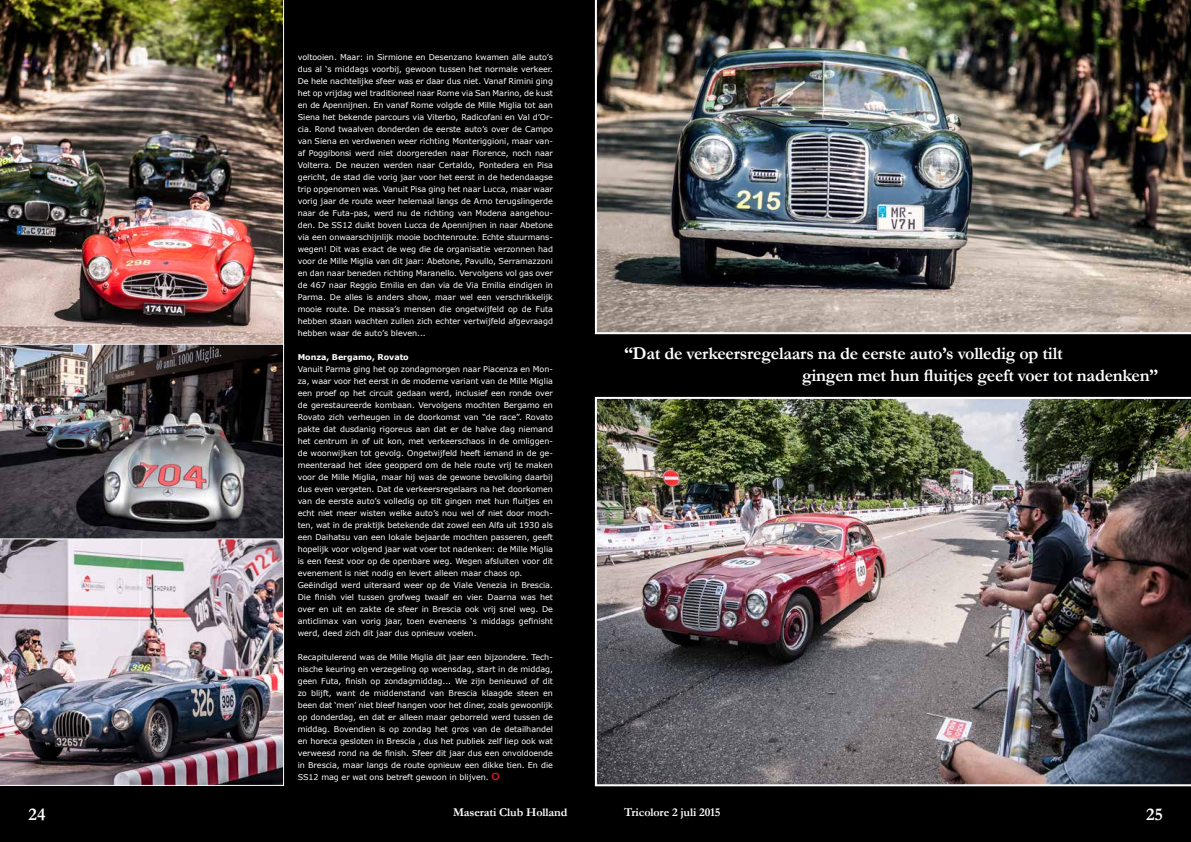
<style>
.page{position:relative;width:1191px;height:842px;background:#000}
.page>*{position:absolute;margin:0;border:0;box-sizing:border-box;transform-origin:0 0}
.t1{font:700 18px/21.6px "Garamond";letter-spacing:-.015em;color:#fff}
.t2{font:700 12px "Garamond";letter-spacing:-.01em;color:#fff}
.t3{font:8px/12px "Verdana";letter-spacing:-.005em;color:#fff;text-align:justify}
.t4{font:700 8px "Verdana";letter-spacing:-.005em;color:#fff}
.s1{font-family:"Century Gothic";font-weight:700;font-size:10px;color:#e11b22}
</style>
<div class="page">
<img style="left:0;top:0;width:284px;height:344px">
<img style="left:0;top:539px;width:284px;height:247px">
<img style="left:0;top:344px;width:284px;height:195px">
<img style="left:595px;top:397px;width:596px;height:389px">
<img style="left:595px;top:0;width:596px;height:334px">
<p class="t3" style="left:298px;top:51px;width:257px">voltooien. Maar: in Sirmione en Desenzano kwamen alle auto’s dus al ‘s middags voorbij, gewoon tussen het normale verkeer.<br>De hele nachtelijke sfeer was er daar dus niet. Vanaf Rimini ging het op vrijdag wel traditioneel naar Rome via San Marino, de kust en de Apennijnen. En vanaf Rome volgde de Mille Miglia tot aan Siena het bekende parcours via Viterbo, Radicofani en Val d’Or&shy;cia. Rond twaalven donderden de eerste auto’s over de Campo van Siena en verdwenen weer richting Monteriggioni, maar van&shy;af Poggibonsi werd niet doorgereden naar Florence, noch naar Volterra. De neuzen werden naar Certaldo, Pontedera en Pisa gericht, de stad die vorig jaar voor het eerst in de hedendaagse trip opgenomen was. Vanuit Pisa ging het naar Lucca, maar waar vorig jaar de route weer helemaal langs de Arno terugslingerde naar de Futa-pas, werd nu de richting van Modena aangehou&shy;den. De SS12 duikt boven Lucca de Apennijnen in naar Abetone via een onwaarschijnlijk mooie bochtenroute. Echte stuurmans&shy;wegen! Dit was exact de weg die de organisatie verzonnen had voor de Mille Miglia van dit jaar: Abetone, Pavullo, Serramazzoni en dan naar beneden richting Maranello. Vervolgens vol gas over de 467 naar Reggio Emilia en dan via de Via Emilia eindigen in Parma. De alles is anders show, maar wel een verschrikkelijk mooie route. De massa’s mensen die ongetwijfeld op de Futa hebben staan wachten zullen zich echter vertwijfeld afgevraagd hebben waar de auto’s bleven...</p>
<p class="t4" style="left:298px;top:351px;width:113px">Monza, Bergamo, Rovato</p>
<p class="t3" style="left:298px;top:363px;width:257px;text-align:left">Vanuit Parma ging het op zondagmorgen naar Piacenza en Mon&shy;za, waar voor het eerst in de moderne variant van de Mille Miglia een proef op het circuit gedaan werd, inclusief een ronde over de gerestaureerde kombaan. Vervolgens mochten Bergamo en Rovato zich verheugen in de doorkomst van “de race”. Rovato pakte dat dusdanig rigoreus aan dat er de halve dag niemand het centrum in of uit kon, met verkeerschaos in de omliggen&shy;de woonwijken tot gevolg. Ongetwijfeld heeft iemand in de ge&shy;meenteraad het idee geopperd om de hele route vrij te maken voor de Mille Miglia, maar hij was de gewone bevolking daarbij dus even vergeten. Dat de verkeersregelaars na het doorkomen van de eerste auto’s volledig op tilt gingen met hun fluitjes en echt niet meer wisten welke auto’s nou wel of niet door moch&shy;ten, wat in de praktijk betekende dat zowel een Alfa uit 1930 als een Daihatsu van een lokale bejaarde mochten passeren, geeft hopelijk voor volgend jaar wat voer tot nadenken: de Mille Miglia is een feest voor op de openbare weg. Wegen afsluiten voor dit evenement is niet nodig en levert alleen maar chaos op.<br>Geëindigd werd uiteraard weer op de Viale Venezia in Brescia.<br>Die finish viel tussen grofweg twaalf en vier. Daarna was het over en uit en zakte de sfeer in Brescia ook vrij snel weg. De anticlimax van vorig jaar, toen eveneens ‘s middags gefinisht werd, deed zich dit jaar dus opnieuw voelen.</p>
<p class="t3" style="left:298px;top:651px;width:257px">Recapitulerend was de Mille Miglia dit jaar een bijzondere. Tech&shy;nische keuring en verzegeling op woensdag, start in de middag, geen Futa, finish op zondagmiddag... We zijn benieuwd of dit zo blijft, want de middenstand van Brescia klaagde steen en been dat ‘men’ niet bleef hangen voor het diner, zoals gewoonlijk op donderdag, en dat er alleen maar geborreld werd tussen de middag. Bovendien is op zondag het gros van de detailhandel en horeca gesloten in Brescia , dus het publiek zelf liep ook wat verweesd rond na de finish. Sfeer dit jaar dus een onvoldoende in Brescia, maar langs de route opnieuw een dikke tien. En die SS12 mag er wat ons betreft gewoon in blijven. <span class="s1">O</span></p>
<h1 class="t1" style="left:29px;top:804px;width:18px">24</h1>
<h2 class="t2" style="left:453px;top:804px;width:116px">Maserati Club Holland</h2>
<h1 class="t1" style="left:802px;top:343px;width:358px;text-indent:-178px">“Dat de verkeersregelaars na de eerste auto’s volledig op tilt<br>gingen met hun fluitjes geeft voer tot nadenken”</h1>
<h2 class="t2" style="left:624px;top:804px;width:98px">Tricolore 2 juli 2015</h2>
<h1 class="t1" style="left:1146px;top:804px;width:18px">25</h1>
</div>
